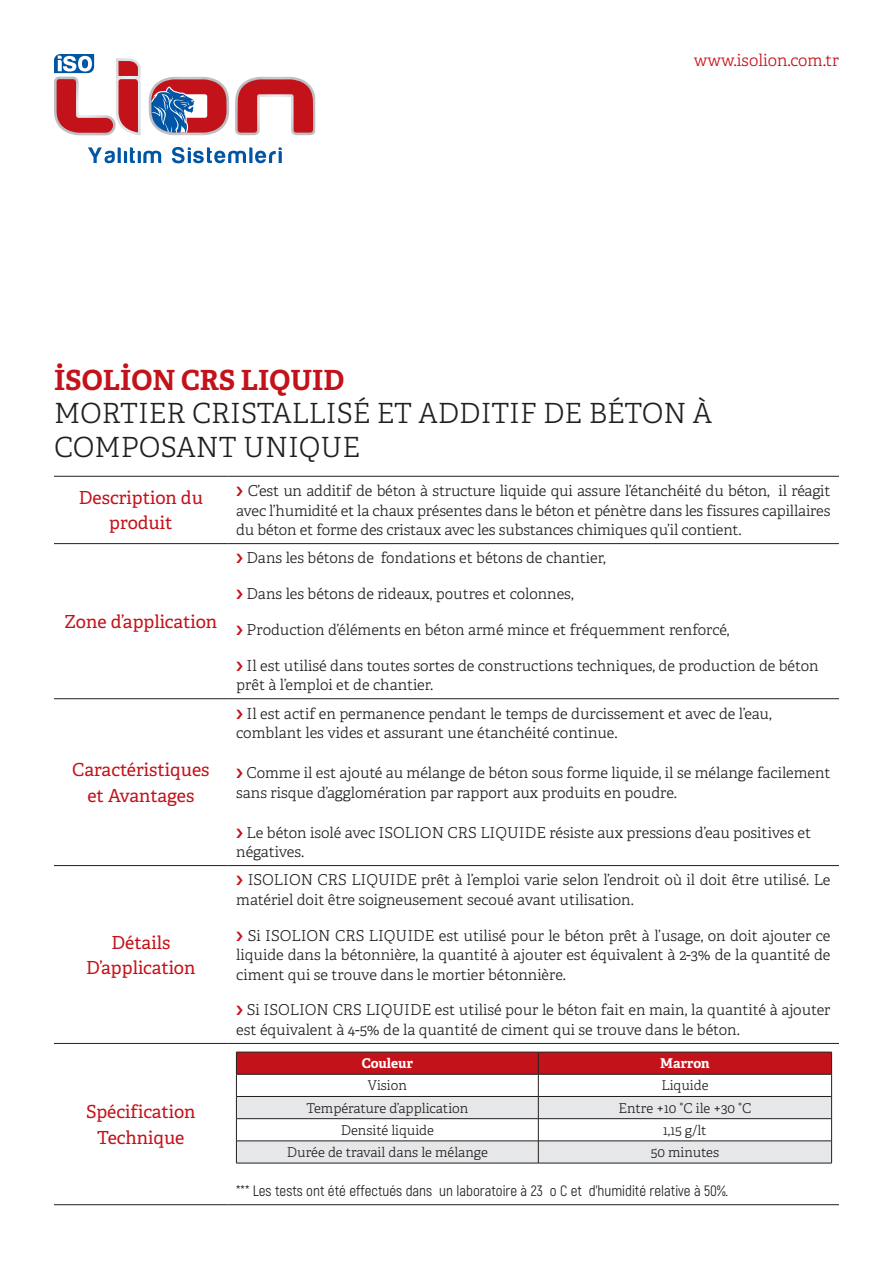
<style>
.page{position:relative;width:893px;height:1263px;background:#fff}
.page>*{position:absolute;margin:0;border:0;box-sizing:border-box;transform-origin:0 0}
.t1{font:300 27.75px/33.3px "Adelle";color:#231f20}
.t2{font:700 27.75px "Adelle";color:#c4121a}
.t3{font:18px/25.5px "Adelle";color:#c4121a;text-align:center}
.t4{font:300 16.5px "Adelle";color:#c4121a}
.t5{font:300 15px/19.5px "Adelle";color:#231f20}
.t6{font:15px "Akrobat";color:#231f20}
.t7{font:300 13.5px "Adelle";color:#231f20}
.t8{font:700 13.5px "Adelle";color:#fff}
</style>
<div class="page">
<svg style="left:88px;top:147px;width:73px;height:16px"></svg>
<svg style="left:172px;top:147px;width:110px;height:16px"></svg>
<svg style="left:235px;top:77px;width:80px;height:58px"></svg>
<svg style="left:149px;top:77px;width:80px;height:58px"></svg>
<svg style="left:54px;top:54px;width:87px;height:81px"></svg>
<hr style="left:54px;top:476px;width:174px;height:1px;background:#231f20">
<hr style="left:228px;top:476px;width:611px;height:1px;background:#231f20">
<hr style="left:54px;top:543px;width:174px;height:1px;background:#231f20">
<hr style="left:228px;top:543px;width:611px;height:1px;background:#231f20">
<hr style="left:54px;top:698px;width:174px;height:1px;background:#231f20">
<hr style="left:228px;top:698px;width:611px;height:1px;background:#231f20">
<hr style="left:54px;top:865px;width:174px;height:1px;background:#231f20">
<hr style="left:228px;top:865px;width:611px;height:1px;background:#231f20">
<hr style="left:54px;top:1043px;width:174px;height:1px;background:#231f20">
<hr style="left:228px;top:1043px;width:611px;height:1px;background:#231f20">
<hr style="left:54px;top:1204px;width:174px;height:1px;background:#231f20">
<hr style="left:228px;top:1204px;width:611px;height:1px;background:#231f20">
<svg style="left:236px;top:1052px;width:596px;height:111px"></svg>
<hr style="left:236px;top:1163px;width:302px;height:1px;background:#231f20">
<hr style="left:538px;top:1163px;width:294px;height:1px;background:#231f20">
<p class="t4" style="left:694px;top:51px;width:147px">www.isolion.com.tr</p>
<p class="t2" style="left:54px;top:362px;width:292px">İSOLİON CRS LIQUID</p>
<p class="t1" style="left:54px;top:397px;width:660px">MORTIER CRISTALLISÉ ET ADDITIF DE BÉTON À<br>COMPOSANT UNIQUE</p>
<p class="t3" style="left:79px;top:485px;width:126px">Description du produit</p>
<p class="t5" style="left:236px;top:481px;width:596px;text-align:justify;text-indent:12px">C’est un additif de béton à structure liquide qui assure l’étanchéité du béton, il réagit avec l’humidité et la chaux présentes dans le béton et pénètre dans les fissures capillaires du béton et forme des cristaux avec les substances chimiques qu’il contient.</p>
<p class="t3" style="left:65px;top:609px;width:154px">Zone d’application</p>
<p class="t3" style="left:72px;top:757px;width:139px">Caractéristiques et Avantages</p>
<p class="t3" style="left:86px;top:930px;width:111px">Détails<br>D’application</p>
<p class="t3" style="left:86px;top:1099px;width:111px">Spécification<br>Technique</p>
<p class="t5" style="left:247px;top:549px;width:361px">Dans les bétons de fondations et bétons de chantier,</p>
<p class="t5" style="left:247px;top:584px;width:328px">Dans les bétons de rideaux, poutres et colonnes,</p>
<p class="t5" style="left:247px;top:620px;width:484px">Production d’éléments en béton armé mince et fréquemment renforcé,</p>
<p class="t5" style="left:236px;top:656px;width:584px;text-indent:10px">Il est utilisé dans toutes sortes de constructions techniques, de production de béton prêt à l’emploi et de chantier.</p>
<p class="t5" style="left:236px;top:704px;width:537px;text-indent:10px">Il est actif en permanence pendant le temps de durcissement et avec de l’eau, comblant les vides et assurant une étanchéité continue.</p>
<p class="t5" style="left:236px;top:763px;width:596px;text-indent:10px">Comme il est ajouté au mélange de béton sous forme liquide, il se mélange facilement sans risque d’agglomération par rapport aux produits en poudre.</p>
<p class="t5" style="left:236px;top:823px;width:576px;text-indent:10px">Le béton isolé avec ISOLION CRS LIQUIDE résiste aux pressions d’eau positives et négatives.</p>
<p class="t5" style="left:236px;top:871px;width:596px;text-indent:11px">ISOLION CRS LIQUIDE prêt à l’emploi varie selon l’endroit où il doit être utilisé. Le matériel doit être soigneusement secoué avant utilisation.</p>
<p class="t5" style="left:236px;top:926px;width:596px;text-align:justify;text-indent:11px">Si ISOLION CRS LIQUIDE est utilisé pour le béton prêt à l’usage, on doit ajouter ce liquide dans la bétonnière, la quantité à ajouter est équivalent à 2-3% de la quantité de ciment qui se trouve dans le mortier bétonnière.</p>
<p class="t5" style="left:236px;top:1001px;width:596px;text-indent:11px">Si ISOLION CRS LIQUIDE est utilisé pour le béton fait en main, la quantité à ajouter est équivalent à 4-5% de la quantité de ciment qui se trouve dans le béton.</p>
<p class="t8" style="left:362px;top:1055px;width:53px">Couleur</p>
<p class="t8" style="left:660px;top:1055px;width:51px">Marron</p>
<p class="t7" style="left:368px;top:1077px;width:40px">Vision</p>
<p class="t7" style="left:661px;top:1077px;width:49px">Liquide</p>
<p class="t7" style="left:307px;top:1100px;width:163px">Température d’application</p>
<p class="t7" style="left:618px;top:1100px;width:135px">Entre +10 °C ile +30 °C</p>
<p class="t7" style="left:341px;top:1122px;width:95px">Densité liquide</p>
<p class="t7" style="left:663px;top:1122px;width:45px">1,15 g/lt</p>
<p class="t7" style="left:287px;top:1144px;width:203px">Durée de travail dans le mélange</p>
<p class="t7" style="left:651px;top:1144px;width:70px">50 minutes</p>
<p class="t6" style="left:236px;top:1182px;width:493px">*** Les tests ont été effectués dans un laboratoire à 23 o C et d’humidité relative à 50%.</p>
</div>
